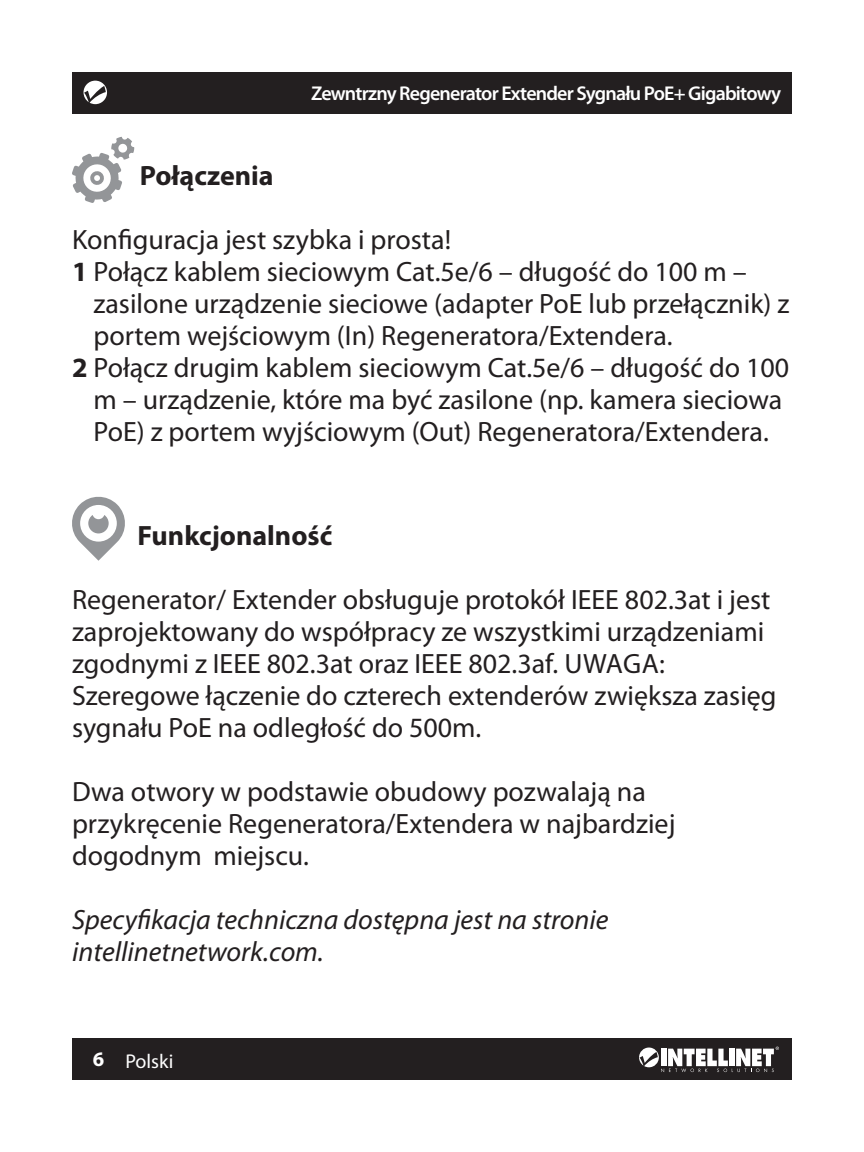
<style>
.page{position:relative;width:864px;height:1152px;background:#fff}
.page>*{position:absolute;margin:0;border:0;box-sizing:border-box;transform-origin:0 0}
.t1{font:28px/32px "Myriad Pro";color:#231f20}
.t2{font:italic 28px "Myriad Pro";color:#231f20}
.t3{font:700 28px "Myriad Pro";color:#231f20}
.t4{font:700 20.8px "Myriad Pro";color:#fff}
.t5{font:600 20px "Myriad Pro";letter-spacing:-.04em;color:#fff}
.t6{font:20px "Myriad Pro";color:#fff}
.s1{font-weight:700}
</style>
<div class="page">
<div style="left:72px;top:1039px;width:720px;height:41px;background:#231f20"></div>
<div style="left:72px;top:72px;width:720px;height:41px;background:#231f20"></div>
<svg style="left:84px;top:81px;width:23px;height:23px"></svg>
<svg style="left:639px;top:1047px;width:140px;height:25px"></svg>
<svg style="left:72px;top:496px;width:53px;height:65px"></svg>
<svg style="left:72px;top:137px;width:62px;height:66px"></svg>
<p class="t5" style="left:311px;top:81px;width:472px">Zewntrzny Regenerator Extender Sygnału PoE+ Gigabitowy</p>
<p class="t3" style="left:140px;top:157px;width:135px">Połączenia</p>
<p class="t1" style="left:72px;top:223px;width:381px">Konfiguracja jest szybka i prosta!</p>
<p class="t1" style="left:93px;top:255px;width:697px;text-indent:-21px"><span class="s1">1</span> Połącz kablem sieciowym Cat.5e/6 – długość do 100 m – zasilone urządzenie sieciowe (adapter PoE lub przełącznik) z portem wejściowym (In) Regeneratora/Extendera.</p>
<p class="t1" style="left:72px;top:351px;width:719px;text-align:center"><span class="s1">2</span> Połącz drugim kablem sieciowym Cat.5e/6 – długość do 100 m – urządzenie, które ma być zasilone (np. kamera sieciowa<br>PoE) z portem wyjściowym (Out) Regeneratora/Extendera.</p>
<p class="t3" style="left:138px;top:517px;width:196px">Funkcjonalność</p>
<p class="t1" style="left:72px;top:583px;width:706px">Regenerator/ Extender obsługuje protokół IEEE 802.3at i jest zaprojektowany do współpracy ze wszystkimi urządzeniami zgodnymi z IEEE 802.3at oraz IEEE 802.3af. UWAGA:<br>Szeregowe łączenie do czterech extenderów zwiększa zasięg sygnału PoE na odległość do 500m.</p>
<p class="t1" style="left:72px;top:775px;width:605px">Dwa otwory w podstawie obudowy pozwalają na przykręcenie Regeneratora/Extendera w najbardziej dogodnym miejscu.</p>
<p class="t2" style="left:72px;top:902px;width:538px">Specyfikacja techniczna dostępna jest na stronie</p>
<p class="t2" style="left:72px;top:934px;width:253px">intellinetnetwork.com.</p>
<p class="t4" style="left:93px;top:1046px;width:13px">6</p>
<p class="t6" style="left:125px;top:1049px;width:50px">Polski</p>
</div>
